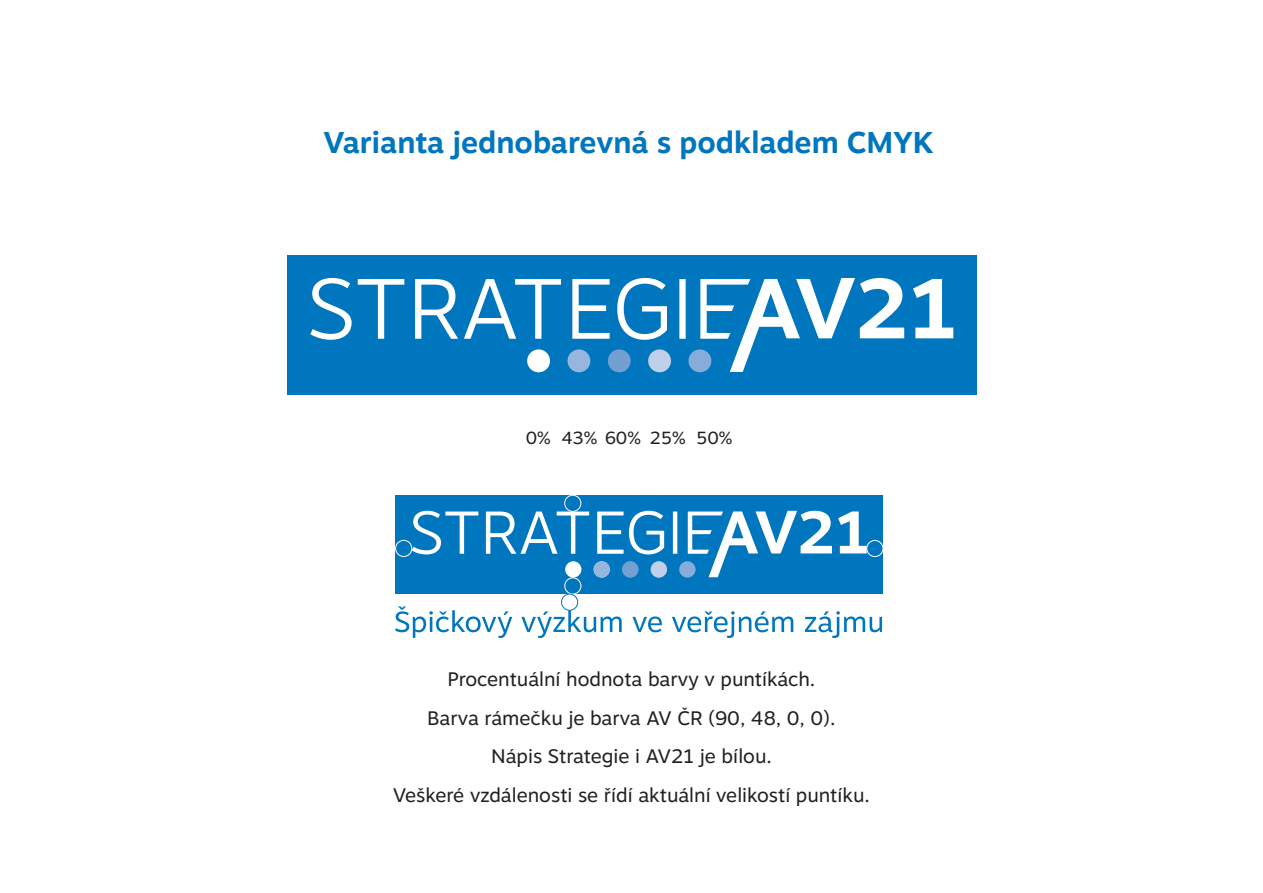
<style>
.page{position:relative;width:1263px;height:893px;background:#fff}
.page>*{position:absolute;margin:0;border:0;box-sizing:border-box;transform-origin:0 0}
.t1{font:700 30px "Motiva Sans";color:#0076be}
.t2{font:19.5px/38.5px "Motiva Sans";color:#231f20;text-align:center}
.t3{font:17.55px "Motiva Sans";color:#231f20}
</style>
<div class="page">
<div style="left:287px;top:255px;width:689px;height:140px;background:#0076be"></div>
<div style="left:395px;top:495px;width:487px;height:99px;background:#0076be"></div>
<div style="left:564px;top:577px;width:17px;height:17px;border:1px solid #fff;border-radius:50%"></div>
<div style="left:564px;top:495px;width:17px;height:17px;border:1px solid #fff;border-radius:50%"></div>
<div style="left:395px;top:540px;width:17px;height:17px;border:1px solid #fff;border-radius:50%"></div>
<div style="left:866px;top:540px;width:17px;height:17px;border:1px solid #fff;border-radius:50%"></div>
<div style="left:561px;top:594px;width:17px;height:17px;border:1px solid #0076be;border-radius:50%"></div>
<svg style="left:395px;top:606px;width:487px;height:32px"></svg>
<svg style="left:310px;top:278px;width:643px;height:94px"></svg>
<svg style="left:412px;top:511px;width:455px;height:66px"></svg>
<h1 class="t1" style="left:323px;top:120px;width:612px">Varianta jednobarevná s podkladem CMYK</h1>
<p class="t3" style="left:526px;top:425px;width:208px">0% 43% 60% 25% 50%</p>
<p class="t2" style="left:393px;top:660px;width:478px">Procentuální hodnota barvy v puntíkách.<br>Barva rámečku je barva AV ČR (90, 48, 0, 0).<br>Nápis Strategie i AV21 je bílou.<br>Veškeré vzdálenosti se řídí aktuální velikostí puntíku.</p>
</div>
